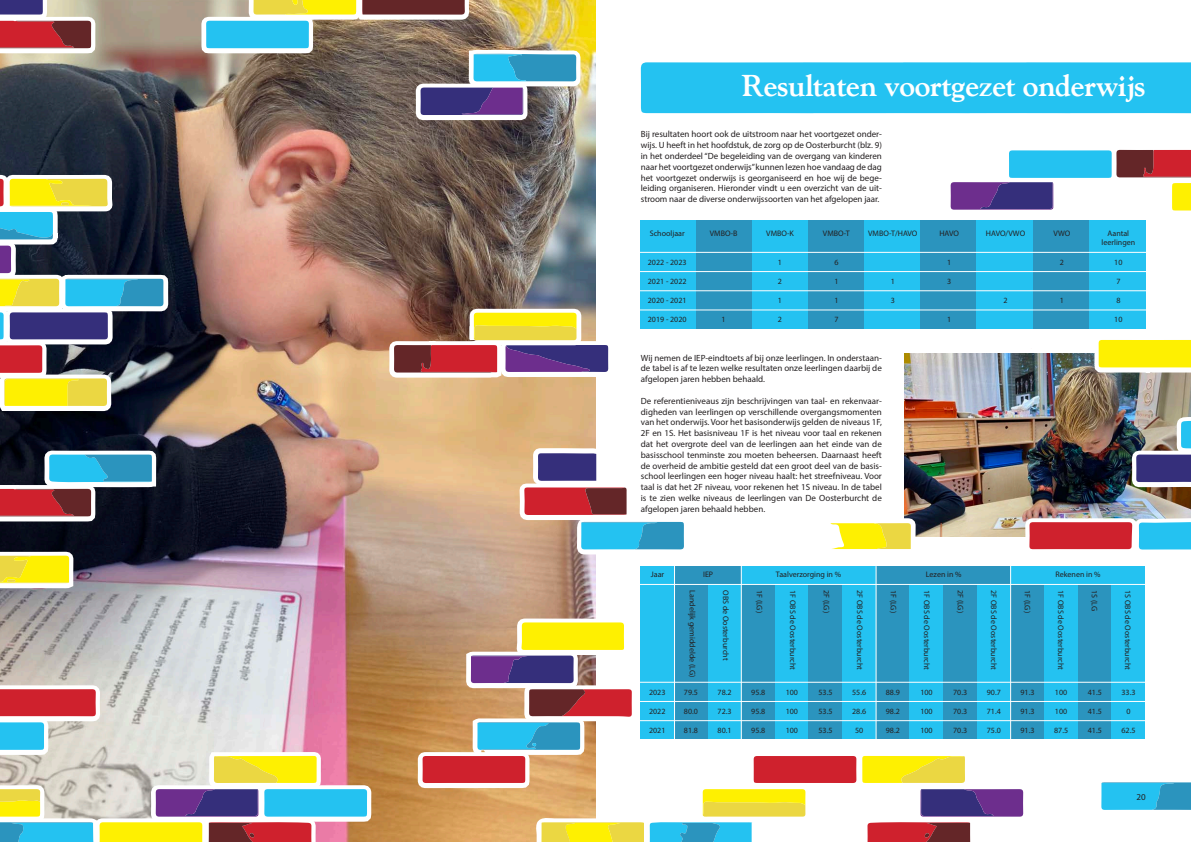
<style>
.page{position:relative;width:1191px;height:842px;background:#fff}
.page>*{position:absolute;margin:0;border:0;box-sizing:border-box;transform-origin:0 0}
.Kop{font:30px "Indira K";letter-spacing:-.035em;color:#fff}
.t1{font:9px/10.8px "Myriad Pro";color:#231f20;text-align:justify}
.t2{font:8px "Myriad Pro";color:#231f20}
</style>
<div class="page">
<img style="left:0;top:0;width:1191px;height:842px">
<p class="Kop" style="left:741px;top:67px;width:406px">Resultaten voortgezet onderwijs</p>
<p class="t1" style="left:641px;top:129px;width:242px">Bij resultaten hoort ook de uitstroom naar het voortgezet onder&shy;wijs. U heeft in het hoofdstuk, de zorg op de Oosterburcht (blz. 9) in het onderdeel “De begeleiding van de overgang van kinderen naar het voortgezet onderwijs” kunnen lezen hoe vandaag de dag het voortgezet onderwijs is georganiseerd en hoe wij de bege&shy;leiding organiseren. Hieronder vindt u een overzicht van de uit&shy;stroom naar de diverse onderwijssoorten van het afgelopen jaar.</p>
<p class="t2" style="left:649px;top:228px;width:36px">Schooljaar</p>
<p class="t2" style="left:648px;top:257px;width:40px">2022 - 2023</p>
<p class="t2" style="left:648px;top:276px;width:40px">2021 - 2022</p>
<p class="t2" style="left:648px;top:295px;width:40px">2020 - 2021</p>
<p class="t2" style="left:648px;top:315px;width:40px">2019 - 2020</p>
<p class="t2" style="left:710px;top:228px;width:29px">VMBO-B</p>
<p class="t2" style="left:721px;top:315px;width:6px">1</p>
<p class="t2" style="left:766px;top:228px;width:29px">VMBO-K</p>
<p class="t2" style="left:778px;top:257px;width:6px">1</p>
<p class="t2" style="left:778px;top:276px;width:6px">2</p>
<p class="t2" style="left:778px;top:295px;width:6px">1</p>
<p class="t2" style="left:778px;top:315px;width:6px">2</p>
<p class="t2" style="left:823px;top:228px;width:28px">VMBO-T</p>
<p class="t2" style="left:834px;top:257px;width:6px">6</p>
<p class="t2" style="left:834px;top:276px;width:6px">1</p>
<p class="t2" style="left:834px;top:295px;width:6px">1</p>
<p class="t2" style="left:834px;top:315px;width:6px">7</p>
<p class="t2" style="left:868px;top:228px;width:51px">VMBO-T/HAVO</p>
<p class="t2" style="left:890px;top:276px;width:6px">1</p>
<p class="t2" style="left:890px;top:295px;width:6px">3</p>
<p class="t1" style="left:641px;top:352px;width:242px">Wij nemen de IEP-eindtoets af bij onze leerlingen. In onderstaan&shy;de tabel is af te lezen welke resultaten onze leerlingen daarbij de afgelopen jaren hebben behaald.</p>
<p class="t1" style="left:641px;top:395px;width:242px">De referentieniveaus zijn beschrijvingen van taal- en rekenvaar&shy;digheden van leerlingen op verschillende overgangsmomenten van het onderwijs. Voor het basisonderwijs gelden de niveaus 1F, 2F en 1S. Het basisniveau 1F is het niveau voor taal en rekenen dat het overgrote deel van de leerlingen aan het einde van de basisschool tenminste zou moeten beheersen. Daarnaast heeft de overheid de ambitie gesteld dat een groot deel van de basis&shy;school leerlingen een hoger niveau haalt: het streefniveau. Voor taal is dat het 2F niveau, voor rekenen het 1S niveau. In de tabel is te zien welke niveaus de leerlingen van De Oosterburcht de afgelopen jaren behaald hebben.</p>
<p class="t2" style="left:939px;top:228px;width:21px">HAVO</p>
<p class="t2" style="left:947px;top:257px;width:6px">1</p>
<p class="t2" style="left:947px;top:276px;width:6px">3</p>
<p class="t2" style="left:947px;top:315px;width:6px">1</p>
<p class="t2" style="left:986px;top:228px;width:41px">HAVO/VWO</p>
<p class="t2" style="left:1003px;top:295px;width:6px">2</p>
<p class="t2" style="left:1053px;top:228px;width:18px">VWO</p>
<p class="t2" style="left:1060px;top:257px;width:6px">2</p>
<p class="t2" style="left:1060px;top:295px;width:6px">1</p>
<p class="t2" style="left:1107px;top:228px;width:23px">Aantal</p>
<p class="t2" style="left:1101px;top:238px;width:35px">leerlingen</p>
<p class="t2" style="left:1114px;top:257px;width:10px">10</p>
<p class="t2" style="left:1116px;top:276px;width:6px">7</p>
<p class="t2" style="left:1116px;top:295px;width:6px">8</p>
<p class="t2" style="left:1114px;top:315px;width:10px">10</p>
<p class="t2" style="left:651px;top:570px;width:15px">Jaar</p>
<p class="t2" style="left:703px;top:570px;width:12px">IEP</p>
<p class="t2" style="left:776px;top:570px;width:67px">Taalverzorging in %</p>
<p class="t2" style="left:926px;top:570px;width:37px">Lezen in %</p>
<p class="t2" style="left:1055px;top:570px;width:47px">Rekenen in %</p>
<p class="t2" style="left:649px;top:687px;width:18px">2023</p>
<p class="t2" style="left:649px;top:706px;width:18px">2022</p>
<p class="t2" style="left:649px;top:725px;width:18px">2021</p>
<p class="t2" style="left:697px;top:590px;width:89px;rotate:90deg">Landelijk gemiddelde (LG)</p>
<p class="t2" style="left:731px;top:590px;width:72px;rotate:90deg">OBS de Oosterburcht</p>
<p class="t2" style="left:764px;top:590px;width:24px;rotate:90deg">1F (LG)</p>
<p class="t2" style="left:798px;top:590px;width:81px;rotate:90deg">1F OBS de Oosterburcht</p>
<p class="t2" style="left:831px;top:590px;width:24px;rotate:90deg">2F (LG)</p>
<p class="t2" style="left:865px;top:590px;width:81px;rotate:90deg">2F OBS de Oosterburcht</p>
<p class="t2" style="left:898px;top:590px;width:24px;rotate:90deg">1F (LG)</p>
<p class="t2" style="left:932px;top:590px;width:81px;rotate:90deg">1F OBS de Oosterburcht</p>
<p class="t2" style="left:965px;top:590px;width:24px;rotate:90deg">2F (LG)</p>
<p class="t2" style="left:999px;top:590px;width:81px;rotate:90deg">2F OBS de Oosterburcht</p>
<p class="t2" style="left:1032px;top:590px;width:24px;rotate:90deg">1F (LG)</p>
<p class="t2" style="left:1066px;top:590px;width:81px;rotate:90deg">1F OBS de Oosterburcht</p>
<p class="t2" style="left:1099px;top:590px;width:22px;rotate:90deg">1S (LG</p>
<p class="t2" style="left:1132px;top:590px;width:81px;rotate:90deg">1S OBS de Oosterburcht</p>
<p class="t2" style="left:684px;top:687px;width:15px">79.5</p>
<p class="t2" style="left:684px;top:706px;width:15px">80.0</p>
<p class="t2" style="left:684px;top:725px;width:15px">81.8</p>
<p class="t2" style="left:717px;top:687px;width:15px">78.2</p>
<p class="t2" style="left:717px;top:706px;width:15px">72.3</p>
<p class="t2" style="left:717px;top:725px;width:15px">80.1</p>
<p class="t2" style="left:751px;top:687px;width:15px">95.8</p>
<p class="t2" style="left:751px;top:706px;width:15px">95.8</p>
<p class="t2" style="left:751px;top:725px;width:15px">95.8</p>
<p class="t2" style="left:785px;top:687px;width:14px">100</p>
<p class="t2" style="left:785px;top:706px;width:14px">100</p>
<p class="t2" style="left:785px;top:725px;width:14px">100</p>
<p class="t2" style="left:818px;top:687px;width:15px">53.5</p>
<p class="t2" style="left:818px;top:706px;width:15px">53.5</p>
<p class="t2" style="left:818px;top:725px;width:15px">53.5</p>
<p class="t2" style="left:852px;top:687px;width:15px">55.6</p>
<p class="t2" style="left:852px;top:706px;width:15px">28.6</p>
<p class="t2" style="left:855px;top:725px;width:10px">50</p>
<p class="t2" style="left:886px;top:687px;width:15px">88.9</p>
<p class="t2" style="left:886px;top:706px;width:15px">98.2</p>
<p class="t2" style="left:886px;top:725px;width:15px">98.2</p>
<p class="t2" style="left:920px;top:687px;width:14px">100</p>
<p class="t2" style="left:920px;top:706px;width:14px">100</p>
<p class="t2" style="left:920px;top:725px;width:14px">100</p>
<p class="t2" style="left:953px;top:687px;width:15px">70.3</p>
<p class="t2" style="left:953px;top:706px;width:15px">70.3</p>
<p class="t2" style="left:953px;top:725px;width:15px">70.3</p>
<p class="t2" style="left:986px;top:687px;width:15px">90.7</p>
<p class="t2" style="left:986px;top:706px;width:15px">71.4</p>
<p class="t2" style="left:986px;top:725px;width:15px">75.0</p>
<p class="t2" style="left:1020px;top:687px;width:15px">91.3</p>
<p class="t2" style="left:1020px;top:706px;width:15px">91.3</p>
<p class="t2" style="left:1020px;top:725px;width:15px">91.3</p>
<p class="t2" style="left:1055px;top:687px;width:14px">100</p>
<p class="t2" style="left:1055px;top:706px;width:14px">100</p>
<p class="t2" style="left:1054px;top:725px;width:15px">87.5</p>
<p class="t2" style="left:1087px;top:687px;width:15px">41.5</p>
<p class="t2" style="left:1087px;top:706px;width:15px">41.5</p>
<p class="t2" style="left:1087px;top:725px;width:15px">41.5</p>
<p class="t2" style="left:1121px;top:687px;width:15px">33.3</p>
<p class="t2" style="left:1126px;top:706px;width:6px">0</p>
<p class="t2" style="left:1121px;top:725px;width:15px">62.5</p>
<p class="t1" style="left:1136px;top:791px;width:11px">20</p>
</div>
